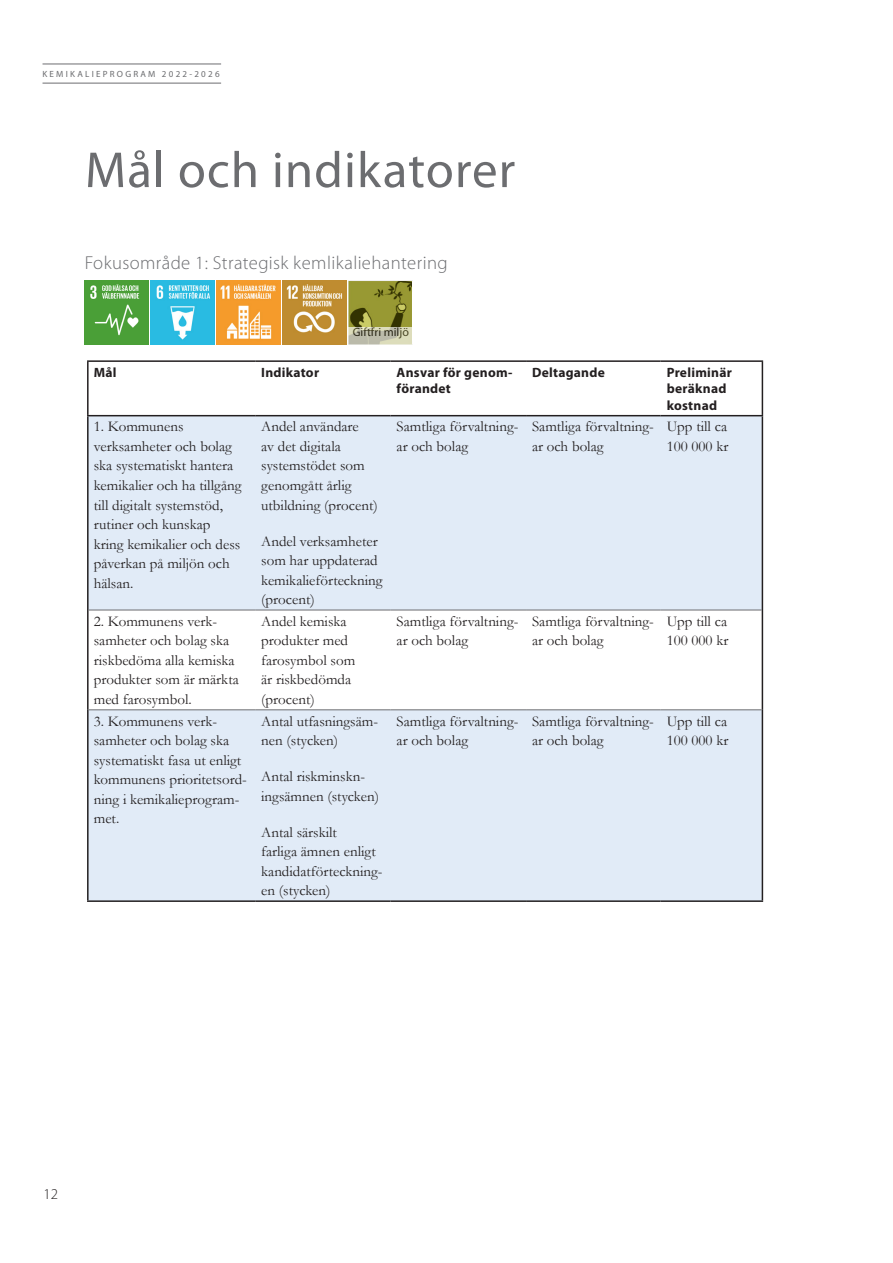
<style>
.page{position:relative;width:893px;height:1263px;background:#fff}
.page>*{position:absolute;margin:0;border:0;box-sizing:border-box;transform-origin:0 0}
.Rubrik_1_2{font:51px "Myriad Pro";letter-spacing:.02em;color:#6c6d70}
.Rubrik_2{font:300 18.75px "Myriad Pro";letter-spacing:.02em;color:#6c6d70}
.Tabelltext{font:15px/19.5px "Garamond";color:#231f20}
.t1{font:300 15px "Myriad Pro";color:#231f20}
.Tabellrubrik{font:700 13.5px/16.2px "Myriad Pro";letter-spacing:.02em;color:#231f20}
.t2{font:12px "Myriad Pro";color:#231f20}
.t3{font:9px "Myriad Pro";letter-spacing:.25em;color:#6c6d70}
</style>
<div class="page">
<hr style="left:43px;top:83px;width:178px;height:1px;background:#6c6d70">
<hr style="left:43px;top:64px;width:178px;height:1px;background:#6c6d70">
<svg style="left:89px;top:416px;width:673px;height:484px;fill:#e1ebf7"></svg>
<hr style="left:87px;top:360px;width:168px;height:2px;background:#231f20">
<hr style="left:87px;top:362px;width:2px;height:53px;background:#231f20">
<hr style="left:255px;top:360px;width:136px;height:2px;background:#231f20">
<hr style="left:391px;top:360px;width:135px;height:2px;background:#231f20">
<hr style="left:526px;top:360px;width:135px;height:2px;background:#231f20">
<hr style="left:661px;top:360px;width:102px;height:2px;background:#231f20">
<hr style="left:762px;top:362px;width:1px;height:53px;background:#231f20">
<hr style="left:87px;top:415px;width:168px;height:1px;background:#231f20">
<hr style="left:87px;top:416px;width:2px;height:194px;background:#231f20">
<hr style="left:255px;top:415px;width:136px;height:1px;background:#231f20">
<hr style="left:391px;top:415px;width:135px;height:1px;background:#231f20">
<hr style="left:526px;top:415px;width:135px;height:1px;background:#231f20">
<hr style="left:661px;top:415px;width:102px;height:1px;background:#231f20">
<hr style="left:762px;top:416px;width:1px;height:194px;background:#231f20">
<hr style="left:87px;top:610px;width:2px;height:100px;background:#231f20">
<hr style="left:762px;top:610px;width:1px;height:100px;background:#231f20">
<hr style="left:87px;top:710px;width:2px;height:190px;background:#231f20">
<hr style="left:762px;top:710px;width:1px;height:190px;background:#231f20">
<hr style="left:87px;top:900px;width:168px;height:2px;background:#231f20">
<hr style="left:255px;top:900px;width:136px;height:2px;background:#231f20">
<hr style="left:391px;top:900px;width:135px;height:2px;background:#231f20">
<hr style="left:526px;top:900px;width:135px;height:2px;background:#231f20">
<hr style="left:661px;top:900px;width:102px;height:2px;background:#231f20">
<hr style="left:89px;top:610px;width:166px;height:1px;background:#6c6d70">
<hr style="left:255px;top:610px;width:136px;height:1px;background:#6c6d70">
<hr style="left:391px;top:610px;width:135px;height:1px;background:#6c6d70">
<hr style="left:526px;top:610px;width:135px;height:1px;background:#6c6d70">
<hr style="left:661px;top:610px;width:101px;height:1px;background:#6c6d70">
<hr style="left:89px;top:709px;width:166px;height:1px;background:#6c6d70">
<hr style="left:255px;top:709px;width:136px;height:1px;background:#6c6d70">
<hr style="left:391px;top:709px;width:135px;height:1px;background:#6c6d70">
<hr style="left:526px;top:709px;width:135px;height:1px;background:#6c6d70">
<hr style="left:661px;top:709px;width:101px;height:1px;background:#6c6d70">
<img style="left:283px;top:281px;width:63px;height:63px">
<img style="left:217px;top:281px;width:64px;height:63px">
<img style="left:151px;top:281px;width:64px;height:63px">
<img style="left:85px;top:281px;width:64px;height:63px">
<img style="left:349px;top:281px;width:63px;height:46px">
<svg style="left:349px;top:327px;width:63px;height:17px"></svg>
<p class="t3" style="left:43px;top:68px;width:179px">KEMIKALIEPROGRAM 2022-2026</p>
<p class="Rubrik_1_2" style="left:85px;top:139px;width:432px">Mål och indikatorer</p>
<h2 class="Rubrik_2" style="left:85px;top:252px;width:364px">Fokusområde 1: Strategisk kemlikaliehantering</h2>
<p class="t2" style="left:353px;top:325px;width:58px">Giftfri miljö</p>
<p class="Tabellrubrik" style="left:94px;top:364px;width:24px">Mål</p>
<p class="Tabellrubrik" style="left:261px;top:364px;width:59px">Indikator</p>
<p class="Tabellrubrik" style="left:397px;top:364px;width:117px">Ansvar för genom&shy;förandet</p>
<p class="Tabellrubrik" style="left:532px;top:364px;width:74px">Deltagande</p>
<p class="Tabellrubrik" style="left:667px;top:364px;width:67px">Preliminär beräknad kostnad</p>
<p class="Tabelltext" style="left:94px;top:417px;width:149px">1. Kommunens verksamheter och bolag ska systematiskt hantera kemikalier och ha tillgång till digitalt systemstöd, rutiner och kunskap kring kemikalier och dess påverkan på miljön och hälsan.</p>
<p class="Tabelltext" style="left:261px;top:417px;width:118px">Andel användare<br>av det digitala systemstödet som genomgått årlig utbildning (procent)</p>
<p class="Tabelltext" style="left:397px;top:417px;width:123px">Samtliga förvaltning&shy;ar och bolag</p>
<p class="Tabelltext" style="left:532px;top:417px;width:123px">Samtliga förvaltning&shy;ar och bolag</p>
<p class="Tabelltext" style="left:667px;top:417px;width:63px">Upp till ca<br>100 000 kr</p>
<p class="Tabelltext" style="left:261px;top:531px;width:123px">Andel verksamheter som har uppdaterad kemikalieförteckning (procent)</p>
<p class="Tabelltext" style="left:94px;top:611px;width:146px">2. Kommunens verk&shy;samheter och bolag ska riskbedöma alla kemiska produkter som är märkta med farosymbol.</p>
<p class="Tabelltext" style="left:261px;top:611px;width:96px">Andel kemiska produkter med farosymbol som är riskbedömda (procent)</p>
<p class="Tabelltext" style="left:397px;top:611px;width:123px">Samtliga förvaltning&shy;ar och bolag</p>
<p class="Tabelltext" style="left:532px;top:611px;width:123px">Samtliga förvaltning&shy;ar och bolag</p>
<p class="Tabelltext" style="left:667px;top:611px;width:63px">Upp till ca<br>100 000 kr</p>
<p class="Tabelltext" style="left:94px;top:711px;width:155px">3. Kommunens verk&shy;samheter och bolag ska systematiskt fasa ut enligt kommunens prioritetsord&shy;ning i kemikalieprogram&shy;met.</p>
<p class="Tabelltext" style="left:261px;top:711px;width:118px">Antal utfasningsäm&shy;nen (stycken)</p>
<p class="Tabelltext" style="left:397px;top:711px;width:123px">Samtliga förvaltning&shy;ar och bolag</p>
<p class="Tabelltext" style="left:532px;top:711px;width:123px">Samtliga förvaltning&shy;ar och bolag</p>
<p class="Tabelltext" style="left:667px;top:711px;width:63px">Upp till ca<br>100 000 kr</p>
<p class="Tabelltext" style="left:261px;top:766px;width:119px">Antal riskminskn&shy;ingsämnen (stycken)</p>
<p class="Tabelltext" style="left:261px;top:822px;width:123px">Antal särskilt<br>farliga ämnen enligt kandidatförteckning&shy;en (stycken)</p>
<p class="t1" style="left:44px;top:1185px;width:16px">12</p>
</div>
